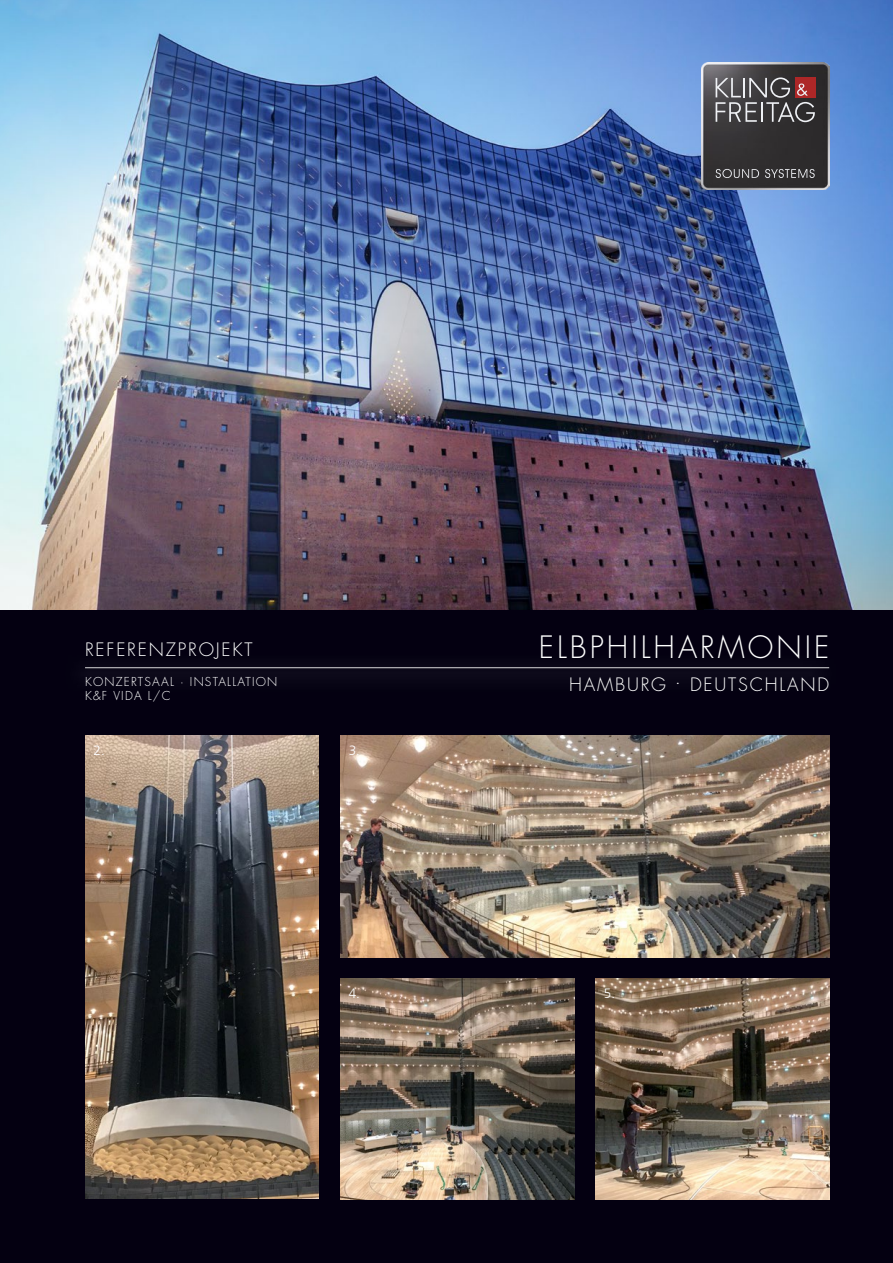
<style>
.page{position:relative;width:893px;height:1263px;background:#040011}
.page>*{position:absolute;margin:0;border:0;box-sizing:border-box;transform-origin:0 0}
.t1{font:300 30px "Futura Std";letter-spacing:.1em;color:#fff}
.t2{font:300 18px "Futura Std";letter-spacing:.1em;color:#fff}
.t3{font:300 13.5px "Frutiger LT Com";color:#fff}
.t4{font:300 12px/14.4px "Futura Std";letter-spacing:.1em;color:#fff}
</style>
<div class="page">
<img style="left:85px;top:735px;width:234px;height:464px">
<img style="left:340px;top:736px;width:489px;height:221px">
<img style="left:340px;top:978px;width:234px;height:221px">
<img style="left:595px;top:978px;width:234px;height:221px">
<img style="left:0;top:0;width:893px;height:610px">
<div style="left:65px;top:654px;width:772px;height:38px;background:#080515"></div>
<hr style="left:85px;top:667px;width:744px;height:1px;background:#dadada">
<img style="left:702px;top:62px;width:127px;height:128px">
<svg style="left:716px;top:169px;width:43px;height:9px"></svg>
<svg style="left:765px;top:169px;width:50px;height:9px"></svg>
<svg style="left:716px;top:77px;width:99px;height:45px"></svg>
<p class="t2" style="left:85px;top:639px;width:169px">REFERENZPROJEKT</p>
<p class="t4" style="left:85px;top:675px;width:194px">KONZERTSAAL · INSTALLATION<br>K&amp;F VIDA L/C</p>
<p class="t3" style="left:94px;top:742px;width:13px">2.</p>
<p class="t3" style="left:349px;top:742px;width:13px">3.</p>
<h1 class="t1" style="left:539px;top:629px;width:292px">ELBPHILHARMONIE</h1>
<p class="t2" style="left:569px;top:673px;width:262px">HAMBURG · DEUTSCHLAND</p>
<p class="t3" style="left:349px;top:985px;width:13px">4.</p>
<p class="t3" style="left:604px;top:985px;width:13px">5.</p>
</div>
